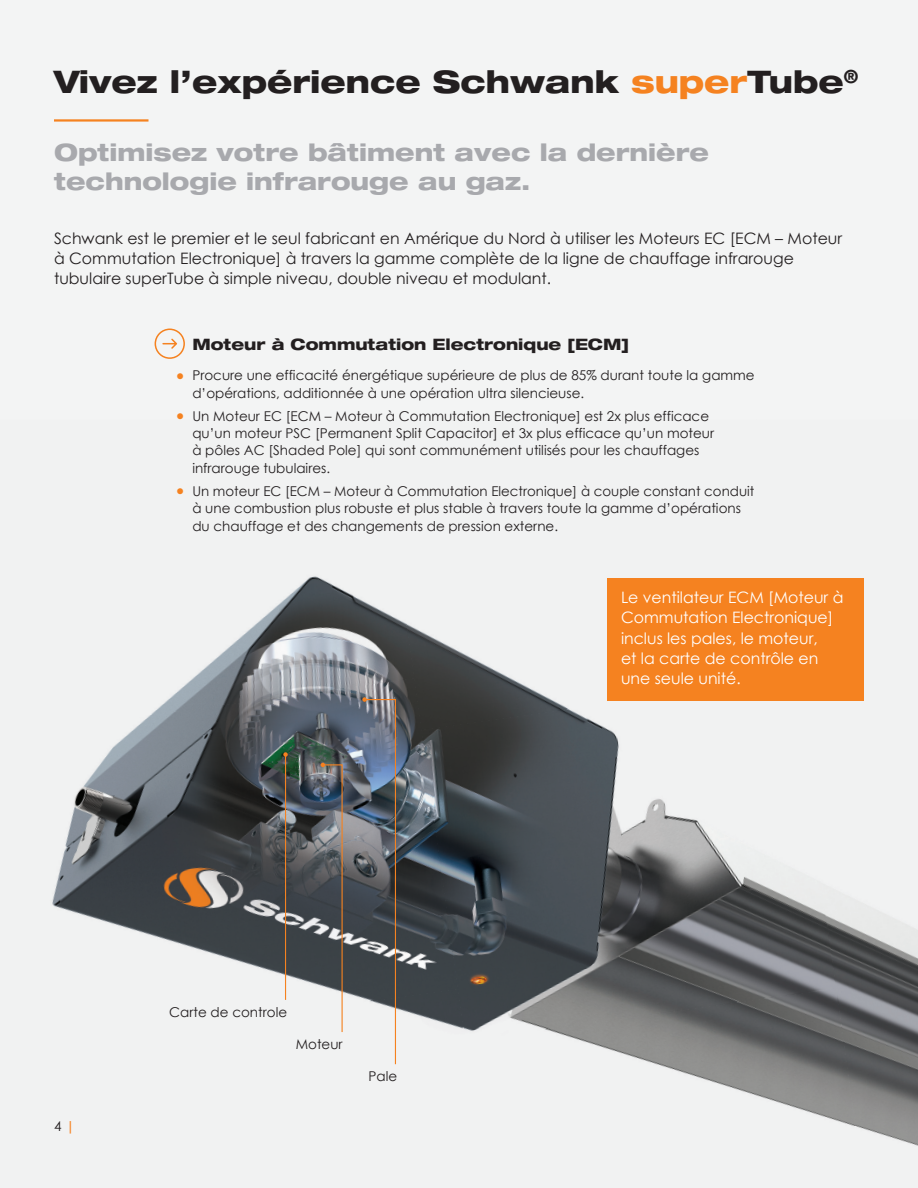
<style>
.page{position:relative;width:918px;height:1188px;background:#f3f4f4}
.page>*{position:absolute;margin:0;border:0;box-sizing:border-box;transform-origin:0 0}
.t1{font:800 expanded 31.2px "Helvetica Neue";color:#231f20}
.t2{font:800 expanded 24px/28.8px "Helvetica Neue";color:#a8a9ad}
.t3{font:15.75px/20.2px "Century Gothic";color:#231f20}
.t4{font:15.75px/20.2px "Century Gothic";color:#fff}
.t5{font:800 expanded 15.75px "Helvetica Neue";color:#231f20}
.t6{font:13.5px/17.2px "Century Gothic";color:#231f20}
.s1{color:#f58220}
</style>
<div class="page">
<img style="left:193px;top:576px;width:185px;height:102px">
<img style="left:378px;top:578px;width:230px;height:100px">
<img style="left:54px;top:678px;width:367px;height:311px">
<img style="left:421px;top:677px;width:416px;height:312px">
<img style="left:814px;top:818px;width:104px;height:328px">
<img style="left:286px;top:989px;width:179px;height:40px">
<img style="left:465px;top:988px;width:394px;height:156px">
<img style="left:814px;top:1144px;width:51px;height:2px">
<hr style="left:54px;top:119px;width:94px;height:3px;background:#f58220">
<svg style="left:155px;top:329px;width:30px;height:30px"></svg>
<svg style="left:362px;top:697px;width:35px;height:368px"></svg>
<hr style="left:285px;top:755px;width:1px;height:245px;background:#f58220">
<svg style="left:283px;top:752px;width:5px;height:5px"></svg>
<svg style="left:321px;top:763px;width:22px;height:269px"></svg>
<div style="left:608px;top:578px;width:256px;height:122px;background:#f58220"></div>
<h1 class="t1" style="left:54px;top:62px;width:806px">Vivez l’expérience Schwank <span class="s1">super</span>Tube<sup>®</sup></h1>
<h2 class="t2" style="left:54px;top:137px;width:657px">Optimisez votre bâtiment avec la dernière technologie infrarouge au gaz.</h2>
<p class="t3" style="left:54px;top:228px;width:790px">Schwank est le premier et le seul fabricant en Amérique du Nord à utiliser les Moteurs EC [ECM – Moteur à Commutation Electronique] à travers la gamme complète de la ligne de chauffage infrarouge tubulaire superTube à simple niveau, double niveau et modulant.</p>
<p class="t5" style="left:192px;top:334px;width:438px">Moteur à Commutation Electronique [ECM]</p>
<p class="t6" style="left:192px;top:367px;width:564px;text-indent:-16px"><span class="s1">●</span> Procure une efficacité énergétique supérieure de plus de 85% durant toute la gamme d’opérations, additionnée à une opération ultra silencieuse.</p>
<p class="t6" style="left:192px;top:407px;width:523px;text-indent:-16px"><span class="s1">●</span> Un Moteur EC [ECM – Moteur à Commutation Electronique] est 2x plus efficace qu’un moteur PSC [Permanent Split Capacitor] et 3x plus efficace qu’un moteur à pôles AC [Shaded Pole] qui sont communément utilisés pour les chauffages infrarouge tubulaires.</p>
<p class="t6" style="left:192px;top:482px;width:563px;text-indent:-16px"><span class="s1">●</span> Un moteur EC [ECM – Moteur à Commutation Electronique] à couple constant conduit à une combustion plus robuste et plus stable à travers toute la gamme d’opérations du chauffage et des changements de pression externe.</p>
<p class="t6" style="left:54px;top:1117px;width:23px">4 <span class="s1">|</span></p>
<p class="t6" style="left:169px;top:1003px;width:119px">Carte de controle</p>
<p class="t6" style="left:296px;top:1035px;width:48px">Moteur</p>
<p class="t6" style="left:369px;top:1067px;width:30px">Pale</p>
<p class="t4" style="left:621px;top:587px;width:224px">Le ventilateur ECM [Moteur à<br>Commutation Electronique] inclus les pales, le moteur,<br>et la carte de contrôle en une seule unité.</p>
</div>
